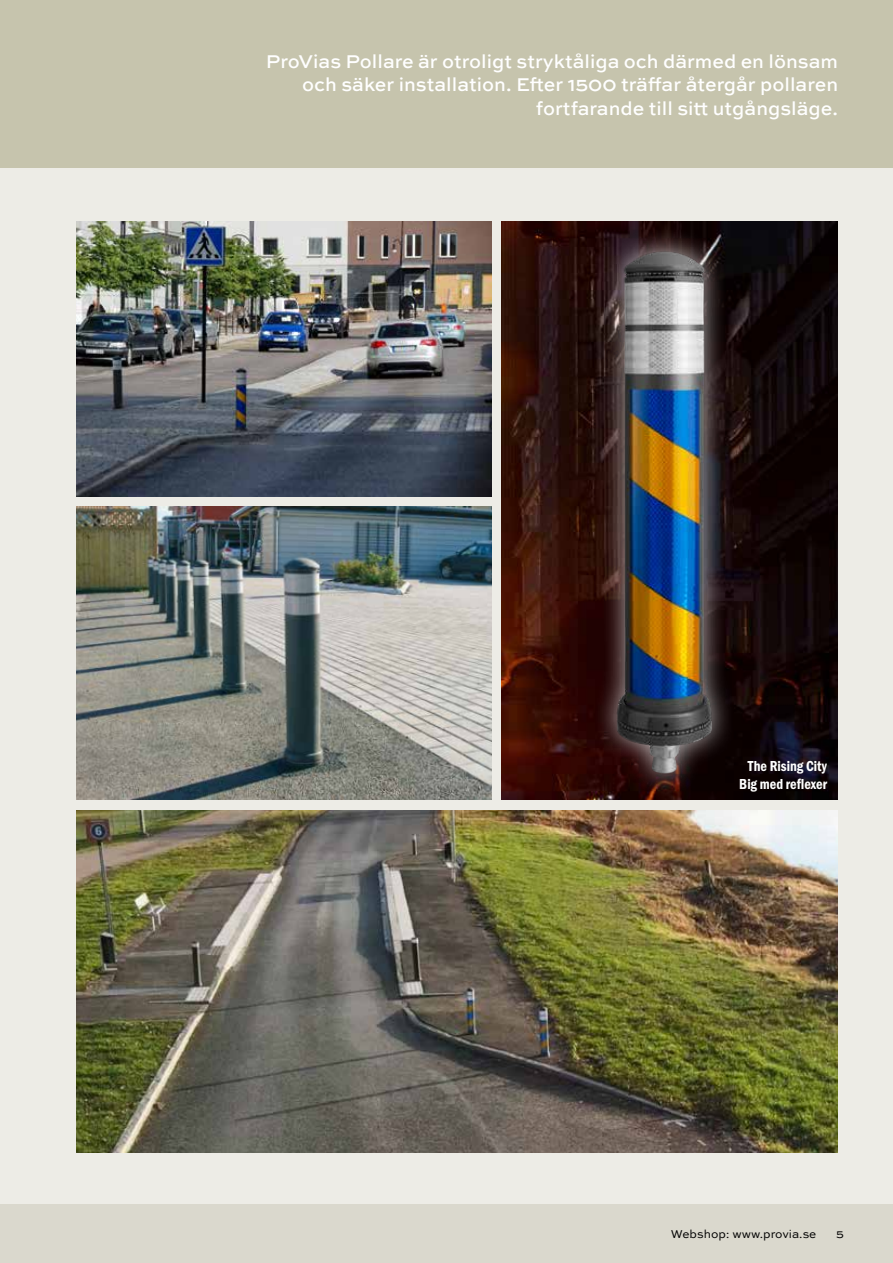
<style>
.page{position:relative;width:893px;height:1263px;background:#fff}
.page>*{position:absolute;margin:0;border:0;box-sizing:border-box;transform-origin:0 0}
.t1{font:500 19.5px/23.4px "Sweet Sans Pro";color:#fff;text-align:right}
.t2{font:15px/18px "Franklin Gothic URW Con Dem";color:#fff;text-align:center;scale:.95 1}
.t3{font:12px "Sweet Sans Pro";color:#000}
</style>
<div class="page">
<div style="left:0;top:168px;width:893px;height:1036px;background:#edece6"></div>
<img style="left:502px;top:221px;width:336px;height:578px">
<div style="left:0;top:0;width:893px;height:168px;background:#c6c4ad"></div>
<img style="left:77px;top:507px;width:414px;height:292px">
<img style="left:77px;top:810px;width:761px;height:342px">
<img style="left:77px;top:221px;width:414px;height:275px">
<img style="left:577px;top:221px;width:175px;height:578px">
<div style="left:0;top:1204px;width:893px;height:59px;background:#dad8cd"></div>
<p class="t1" style="left:266px;top:49px;width:574px">ProVias Pollare är otroligt stryktåliga och därmed en lönsam och säker installation. Efter 1500 träffar återgår pollaren fortfarande till sitt utgångsläge.</p>
<p class="t2" style="left:739px;top:756px;width:94px">The Rising City<br>Big med reflexer</p>
<p class="t3" style="left:671px;top:1225px;width:147px">Webshop: www.provia.se</p>
<p class="t3" style="left:836px;top:1225px;width:9px">5</p>
</div>
